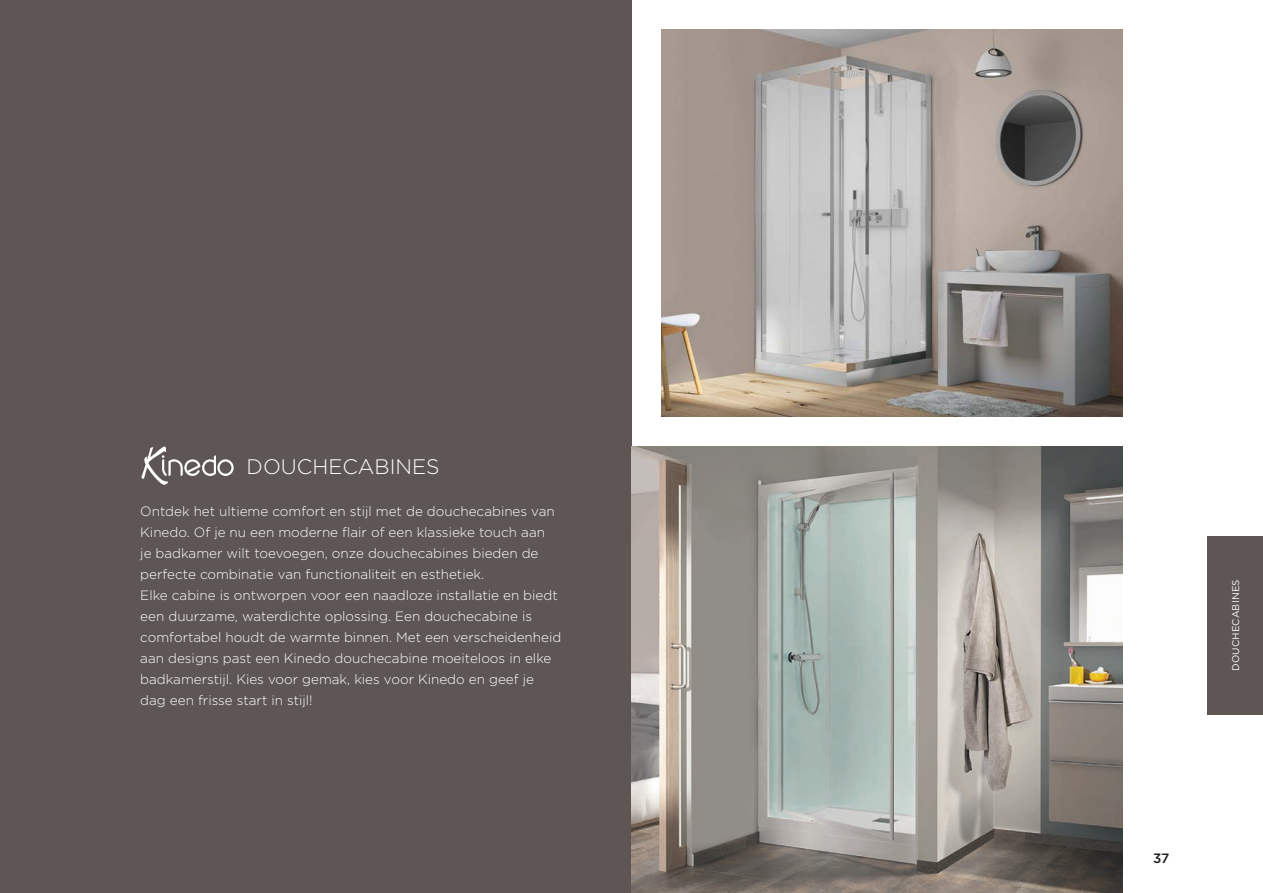
<style>
.page{position:relative;width:1263px;height:893px;background:#fff}
.page>*{position:absolute;margin:0;border:0;box-sizing:border-box;transform-origin:0 0}
.t1{font:300 21px "Gotham";color:#fff}
.t2{font:300 13.5px/21px "Gotham";color:#fff}
.t3{font:500 13.5px "Gotham";color:#231f20}
.t4{font:9.75px "Gotham";letter-spacing:.015em;color:#fff}
</style>
<div class="page">
<div style="left:1208px;top:536px;width:55px;height:178px;background:#5d5654"></div>
<div style="left:0;top:0;width:631px;height:893px;background:#5d5654"></div>
<img style="left:661px;top:30px;width:462px;height:387px">
<svg style="left:141px;top:446px;width:93px;height:39px"></svg>
<img style="left:631px;top:446px;width:492px;height:447px">
<h1 class="t1" style="left:247px;top:457px;width:194px">DOUCHECABINES</h1>
<p class="t2" style="left:140px;top:501px;width:422px">Ontdek het ultieme comfort en stijl met de douchecabines van Kinedo. Of je nu een moderne flair of een klassieke touch aan<br>je badkamer wilt toevoegen, onze douchecabines bieden de perfecte combinatie van functionaliteit en esthetiek.<br>Elke cabine is ontworpen voor een naadloze installatie en biedt een duurzame, waterdichte oplossing. Een douchecabine is comfortabel houdt de warmte binnen. Met een verscheidenheid aan designs past een Kinedo douchecabine moeiteloos in elke badkamerstijl. Kies voor gemak, kies voor Kinedo en geef je dag een frisse start in stijl!</p>
<p class="t4" style="left:1231px;top:671px;width:93px;rotate:-90deg">DOUCHECABINES</p>
<p class="t3" style="left:1153px;top:853px;width:18px">37</p>
</div>
